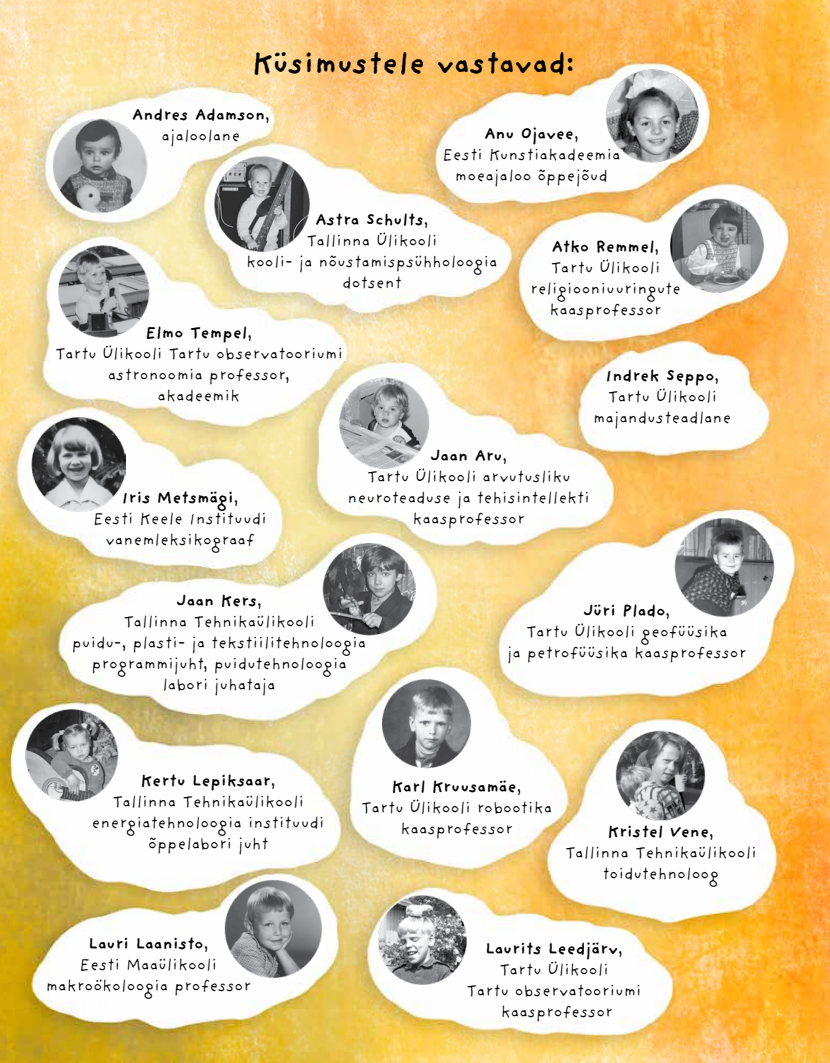
<style>
.page{position:relative;width:830px;height:1063px;background:#fff}
.page>*{position:absolute;margin:0;border:0;box-sizing:border-box;transform-origin:0 0}
.t1{font:700 30px "Providence Sans Pro";letter-spacing:.01em;color:#000}
.t2{font:16.5px/21px "Providence Sans Pro";color:#000;text-align:center}
.t3{font:700 16.5px/21px "Providence Sans Pro";color:#000;text-align:center}
.s1{font-weight:400}
.s2{font-weight:700}
</style>
<div class="page">
<img style="left:0;top:0;width:829px;height:1063px">
<img style="left:53px;top:119px;width:96px;height:97px">
<img style="left:211px;top:154px;width:100px;height:100px">
<img style="left:668px;top:197px;width:96px;height:97px">
<img style="left:53px;top:242px;width:102px;height:96px">
<img style="left:28px;top:413px;width:97px;height:103px">
<img style="left:338px;top:377px;width:92px;height:92px">
<img style="left:322px;top:543px;width:94px;height:94px">
<img style="left:673px;top:516px;width:102px;height:101px">
<img style="left:222px;top:879px;width:102px;height:100px">
<img style="left:378px;top:890px;width:90px;height:96px">
<img style="left:22px;top:707px;width:99px;height:97px">
<img style="left:613px;top:730px;width:94px;height:93px">
<img style="left:382px;top:678px;width:91px;height:91px">
<img style="left:600px;top:64px;width:104px;height:103px">
<h1 class="t1" style="left:252px;top:46px;width:324px">Küsimustele vastavad:</h1>
<p class="t3" style="left:132px;top:104px;width:139px">Andres Adamson<span class="s1">, ajaloolane</span></p>
<p class="t2" style="left:442px;top:122px;width:180px"><span class="s2">Anu Ojavee</span>,<br>Eesti Kunstiakadeemia moeajaloo õppejõud</p>
<p class="t2" style="left:246px;top:209px;width:253px"><span class="s2">Astra Schults</span>,<br>Tallinna Ülikooli<br>kooli- ja nõustamispsühholoogia dotsent</p>
<p class="t2" style="left:530px;top:236px;width:152px"><span class="s2">Atko Remmel</span>,<br>Tartu Ülikooli religiooniuuringute kaasprofessor</p>
<p class="t2" style="left:55px;top:322px;width:289px"><span class="s2">Elmo Tempel</span>,<br>Tartu Ülikooli Tartu observatooriumi astronoomia professor,<br>akadeemik</p>
<p class="t2" style="left:592px;top:365px;width:140px"><span class="s2">Indrek Seppo</span>,<br>Tartu Ülikooli majandusteadlane</p>
<p class="t2" style="left:93px;top:486px;width:175px"><span class="s2">Iris Metsmägi</span>,<br>Eesti Keele Instituudi vanemleksikograaf</p>
<p class="t2" style="left:347px;top:445px;width:244px"><span class="s2">Jaan Aru</span>,<br>Tartu Ülikooli arvutusliku neuroteaduse ja tehisintellekti kaasprofessor</p>
<p class="t2" style="left:72px;top:589px;width:296px"><span class="s2">Jaan Kers</span>,<br>Tallinna Tehnikaülikooli<br>puidu-, plasti- ja tekstiilitehnoloogia programmijuht, puidutehnoloogia labori juhataja</p>
<p class="t2" style="left:507px;top:600px;width:241px"><span class="s2">Jüri Plado</span>,<br>Tartu Ülikooli geofüüsika<br>ja petrofüüsika kaasprofessor</p>
<p class="t2" style="left:92px;top:770px;width:234px"><span class="s2">Kertu Lepiksaar</span>,<br>Tallinna Tehnikaülikooli energiatehnoloogia instituudi õppelabori juht</p>
<p class="t2" style="left:361px;top:776px;width:193px"><span class="s2">Karl Kruusamäe</span>,<br>Tartu Ülikooli robootika kaasprofessor</p>
<p class="t2" style="left:564px;top:821px;width:194px"><span class="s2">Kristel Vene</span>,<br>Tallinna Tehnikaülikooli toidutehnoloog</p>
<p class="t2" style="left:46px;top:933px;width:206px"><span class="s2">Lauri Laanisto</span>,<br>Eesti Maaülikooli makroökoloogia professor</p>
<p class="t2" style="left:466px;top:937px;width:177px"><span class="s2">Laurits Leedjärv</span>,<br>Tartu Ülikooli<br>Tartu observatooriumi kaasprofessor</p>
</div>
